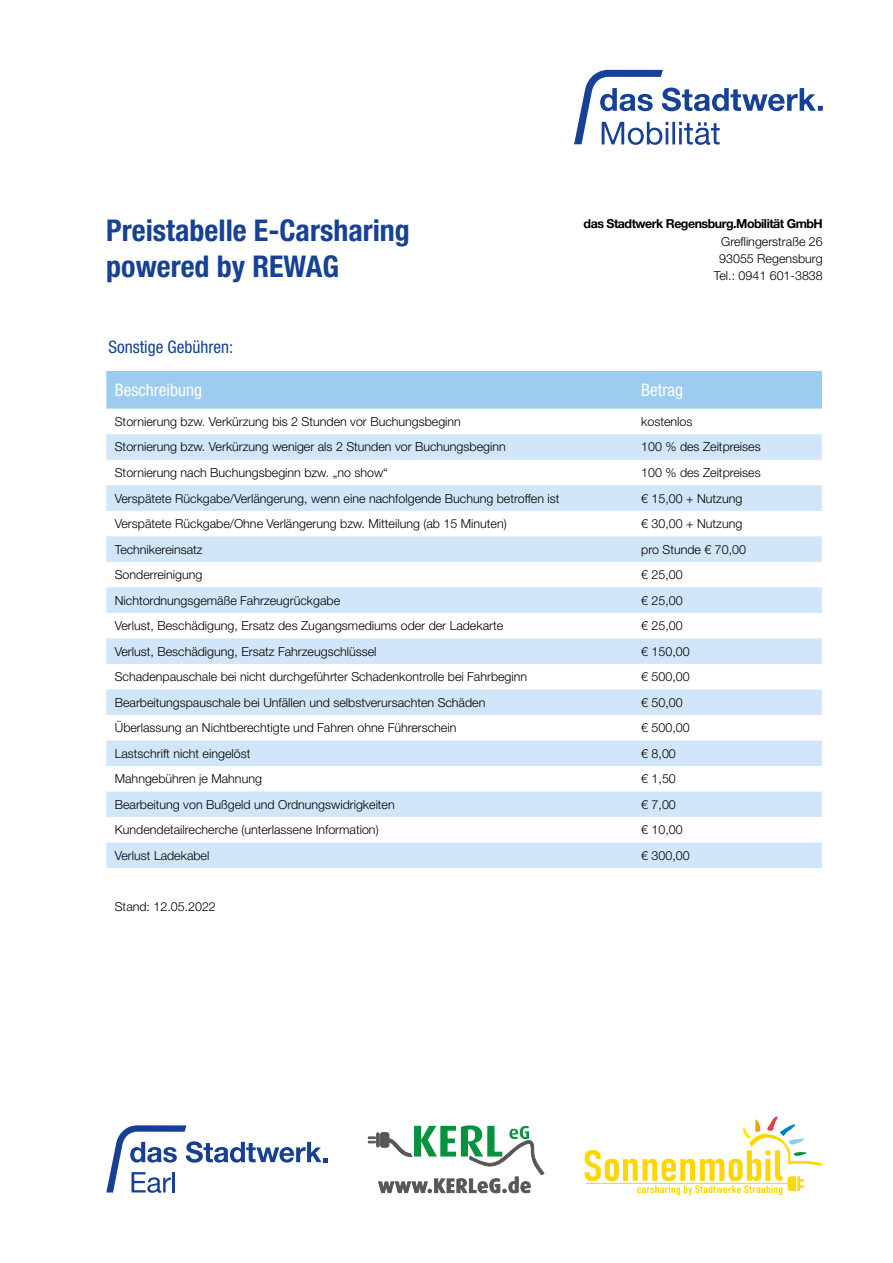
<style>
.page{position:relative;width:893px;height:1263px;background:#fff}
.page>*{position:absolute;margin:0;border:0;box-sizing:border-box;transform-origin:0 0}
.t1{font:700 condensed 30px/36px "Helvetica Neue LT Pro";color:#164194}
.t2{font:condensed 17.25px "Helvetica Neue LT Pro";color:#fff}
.t3{font:condensed 17.25px "Helvetica Neue LT Pro";color:#164194}
.t4{font:300 12.45px/17.2px "Helvetica Neue LT Pro";color:#000;text-align:center}
.t5{font:700 12.45px "Helvetica Neue LT Pro";letter-spacing:-.04em;color:#000}
</style>
<div class="page">
<div style="left:106px;top:371px;width:716px;height:38px;background:#9cccef"></div>
<svg style="left:106px;top:434px;width:716px;height:434px;fill:#d1e6f8"></svg>
<svg style="left:574px;top:70px;width:249px;height:75px"></svg>
<svg style="left:585px;top:1116px;width:238px;height:79px"></svg>
<svg style="left:106px;top:1125px;width:222px;height:68px"></svg>
<svg style="left:368px;top:1125px;width:176px;height:68px"></svg>
<h1 class="t1" style="left:106px;top:212px;width:305px">Preistabelle E-Carsharing powered by REWAG</h1>
<p class="t5" style="left:584px;top:216px;width:241px">das Stadtwerk Regensburg.Mobilität GmbH</p>
<p class="t4" style="left:714px;top:232px;width:110px">Greflingerstraße 26<br>93055 Regensburg<br>Tel.: 0941 601-3838</p>
<h2 class="t3" style="left:108px;top:337px;width:126px">Sonstige Gebühren:</h2>
<h2 class="t2" style="left:115px;top:380px;width:89px">Beschreibung</h2>
<h2 class="t2" style="left:641px;top:380px;width:44px">Betrag</h2>
<p class="t4" style="left:115px;top:413px;width:348px">Stornierung bzw. Verkürzung bis 2 Stunden vor Buchungsbeginn</p>
<p class="t4" style="left:641px;top:413px;width:53px">kostenlos</p>
<p class="t4" style="left:115px;top:438px;width:392px">Stornierung bzw. Verkürzung weniger als 2 Stunden vor Buchungsbeginn</p>
<p class="t4" style="left:641px;top:438px;width:121px">100 % des Zeitpreises</p>
<p class="t4" style="left:115px;top:464px;width:275px">Stornierung nach Buchungsbeginn bzw. „no show“</p>
<p class="t4" style="left:641px;top:464px;width:121px">100 % des Zeitpreises</p>
<p class="t4" style="left:115px;top:489px;width:446px">Verspätete Rückgabe/Verlängerung, wenn eine nachfolgende Buchung betroffen ist</p>
<p class="t4" style="left:641px;top:489px;width:103px">€ 15,00 + Nutzung</p>
<p class="t4" style="left:115px;top:515px;width:393px">Verspätete Rückgabe/Ohne Verlängerung bzw. Mitteilung (ab 15 Minuten)</p>
<p class="t4" style="left:641px;top:515px;width:103px">€ 30,00 + Nutzung</p>
<p class="t4" style="left:115px;top:540px;width:89px">Technikereinsatz</p>
<p class="t4" style="left:641px;top:540px;width:106px">pro Stunde € 70,00</p>
<p class="t4" style="left:115px;top:566px;width:89px">Sonderreinigung</p>
<p class="t4" style="left:641px;top:566px;width:43px">€ 25,00</p>
<p class="t4" style="left:115px;top:591px;width:227px">Nichtordnungsgemäße Fahrzeugrückgabe</p>
<p class="t4" style="left:641px;top:591px;width:43px">€ 25,00</p>
<p class="t4" style="left:115px;top:617px;width:390px">Verlust, Beschädigung, Ersatz des Zugangsmediums oder der Ladekarte</p>
<p class="t4" style="left:641px;top:617px;width:43px">€ 25,00</p>
<p class="t4" style="left:115px;top:642px;width:263px">Verlust, Beschädigung, Ersatz Fahrzeugschlüssel</p>
<p class="t4" style="left:641px;top:642px;width:50px">€ 150,00</p>
<p class="t4" style="left:115px;top:668px;width:414px">Schadenpauschale bei nicht durchgeführter Schadenkontrolle bei Fahrbeginn</p>
<p class="t4" style="left:641px;top:668px;width:50px">€ 500,00</p>
<p class="t4" style="left:115px;top:693px;width:372px">Bearbeitungspauschale bei Unfällen und selbstverursachten Schäden</p>
<p class="t4" style="left:641px;top:693px;width:43px">€ 50,00</p>
<p class="t4" style="left:115px;top:719px;width:343px">Überlassung an Nichtberechtigte und Fahren ohne Führerschein</p>
<p class="t4" style="left:641px;top:719px;width:50px">€ 500,00</p>
<p class="t4" style="left:115px;top:744px;width:137px">Lastschrift nicht eingelöst</p>
<p class="t4" style="left:641px;top:744px;width:36px">€ 8,00</p>
<p class="t4" style="left:115px;top:770px;width:149px">Mahngebühren je Mahnung</p>
<p class="t4" style="left:641px;top:770px;width:36px">€ 1,50</p>
<p class="t4" style="left:115px;top:795px;width:281px">Bearbeitung von Bußgeld und Ordnungswidrigkeiten</p>
<p class="t4" style="left:641px;top:795px;width:36px">€ 7,00</p>
<p class="t4" style="left:115px;top:821px;width:265px">Kundendetailrecherche (unterlassene Information)</p>
<p class="t4" style="left:641px;top:821px;width:43px">€ 10,00</p>
<p class="t4" style="left:115px;top:846px;width:96px">Verlust Ladekabel</p>
<p class="t4" style="left:641px;top:846px;width:50px">€ 300,00</p>
<p class="t4" style="left:115px;top:897px;width:103px">Stand: 12.05.2022</p>
</div>
